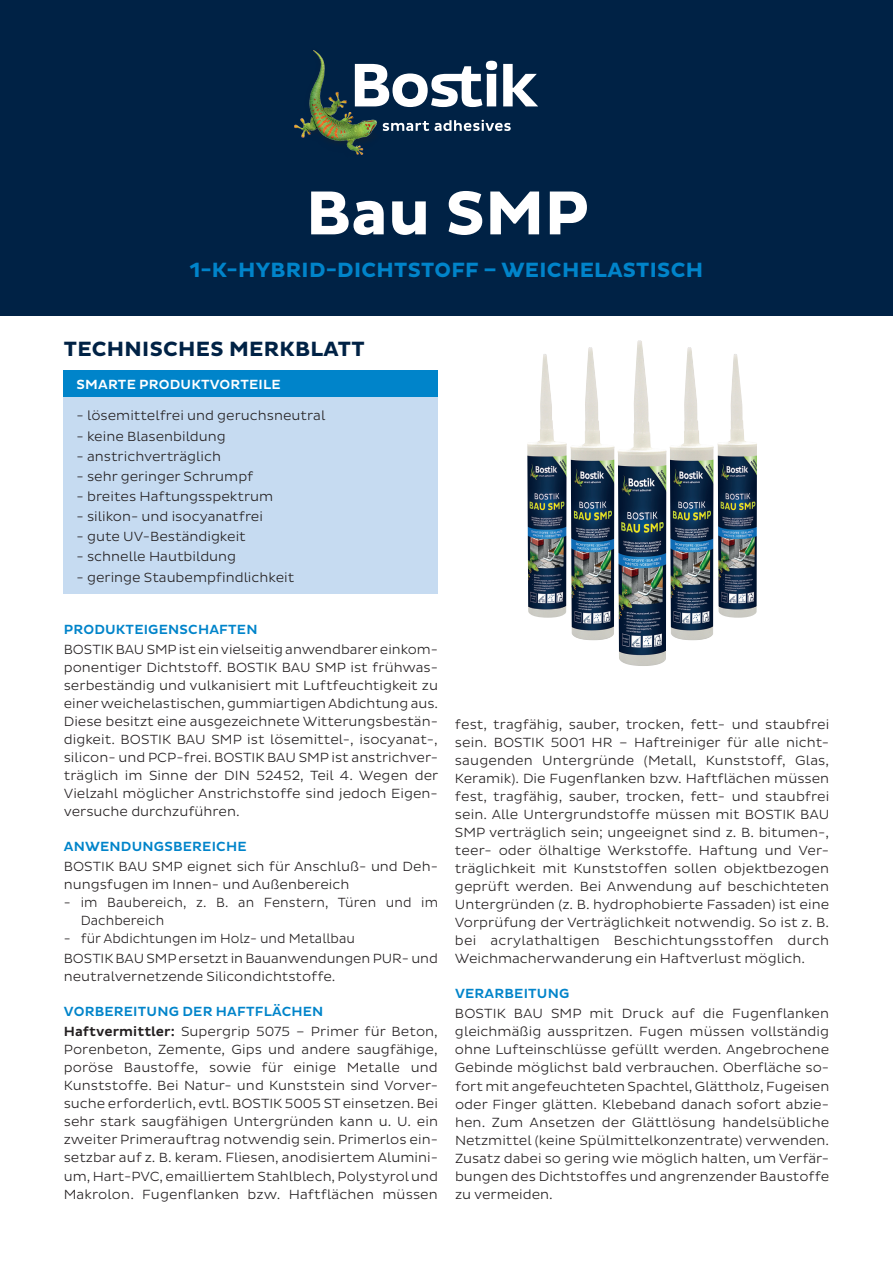
<style>
.page{position:relative;width:893px;height:1263px;background:#fff}
.page>*{position:absolute;margin:0;border:0;box-sizing:border-box;transform-origin:0 0}
.t1{font:700 63px "Bostik";color:#fff}
.t2{font:700 21px "Bostik";letter-spacing:.015em;color:#0084ca}
.t3{font:700 21px "Bostik";letter-spacing:.015em;color:#002245}
.t4{font:300 13.5px/18px "Bostik";color:#231f20;text-align:justify}
.t5{font:300 13.5px/18px "Bostik";color:#231f20;scale:.95 1}
.t6{font:500 13.5px "Bostik";letter-spacing:.015em;color:#0084ca}
.t7{font:500 13.5px "Bostik";letter-spacing:.015em;color:#fff}
.s1{font-weight:500;color:#0084ca}
.s2{font-weight:500}
</style>
<div class="page">
<div style="left:0;top:0;width:893px;height:316px;background:#002245"></div>
<img style="left:295px;top:51px;width:82px;height:103px">
<svg style="left:383px;top:121px;width:46px;height:10px"></svg>
<svg style="left:435px;top:120px;width:76px;height:11px"></svg>
<svg style="left:355px;top:61px;width:183px;height:46px"></svg>
<img style="left:527px;top:354px;width:40px;height:264px">
<img style="left:717px;top:354px;width:40px;height:264px">
<img style="left:670px;top:347px;width:44px;height:293px">
<img style="left:570px;top:347px;width:45px;height:293px">
<img style="left:618px;top:340px;width:49px;height:326px">
<div style="left:64px;top:370px;width:374px;height:28px;background:#0084ca"></div>
<div style="left:64px;top:398px;width:374px;height:196px;background:#c6dbf1"></div>
<h1 class="t1" style="left:306px;top:177px;width:284px">Bau SMP</h1>
<h2 class="t2" style="left:190px;top:257px;width:515px">1-K-HYBRID-DICHTSTOFF – WEICHELASTISCH</h2>
<h2 class="t3" style="left:64px;top:337px;width:302px">TECHNISCHES MERKBLATT</h2>
<p class="t7" style="left:77px;top:377px;width:206px">SMARTE PRODUKTVORTEILE</p>
<p class="t4" style="left:77px;top:407px;width:250px">- lösemittelfrei und geruchsneutral</p>
<p class="t4" style="left:77px;top:427px;width:151px">- keine Blasenbildung</p>
<p class="t4" style="left:77px;top:447px;width:146px">- anstrichverträglich</p>
<p class="t4" style="left:77px;top:467px;width:178px">- sehr geringer Schrumpf</p>
<p class="t4" style="left:77px;top:487px;width:198px">- breites Haftungsspektrum</p>
<p class="t4" style="left:77px;top:508px;width:188px">- silikon- und isocyanatfrei</p>
<p class="t4" style="left:77px;top:528px;width:171px">- gute UV-Beständigkeit</p>
<p class="t4" style="left:77px;top:548px;width:161px">- schnelle Hautbildung</p>
<p class="t4" style="left:77px;top:568px;width:219px">- geringe Staubempfindlichkeit</p>
<p class="t6" style="left:64px;top:622px;width:195px">PRODUKTEIGENSCHAFTEN</p>
<p class="t4" style="left:64px;top:640px;width:376px">BOSTIK BAU SMP ist ein vielseitig anwendbarer einkom&shy;ponentiger Dichtstoff. BOSTIK BAU SMP ist frühwas&shy;serbeständig und vulkanisiert mit Luftfeuchtigkeit zu einer weichelastischen, gummiartigen Abdichtung aus.<br>Diese besitzt eine ausgezeichnete Witterungsbestän&shy;digkeit. BOSTIK BAU SMP ist lösemittel-, isocyanat-, silicon- und PCP-frei. BOSTIK BAU SMP ist anstrichver&shy;träglich im Sinne der DIN 52452, Teil 4. Wegen der Vielzahl möglicher Anstrichstoffe sind jedoch Eigen&shy;versuche durchzuführen.</p>
<p class="t6" style="left:64px;top:839px;width:184px">ANWENDUNGSBEREICHE</p>
<p class="t4" style="left:64px;top:858px;width:376px">BOSTIK BAU SMP eignet sich für Anschluß- und Deh&shy;nungsfugen im Innen- und Außenbereich</p>
<p class="t5" style="left:81px;top:894px;width:378px;text-indent:-17px">- im Baubereich, z. B. an Fenstern, Türen und im<br>Dachbereich</p>
<p class="t5" style="left:64px;top:929px;width:395px;line-height:20.1px">- für Abdichtungen im Holz- und Metallbau<br>BOSTIK BAU SMP ersetzt in Bauanwendungen PUR- und</p>
<p class="t4" style="left:64px;top:968px;width:273px">neutralvernetzende Silicondichtstoffe.</p>
<p class="t4" style="left:64px;top:1002px;width:376px;line-height:20.1px"><span class="s1">VORBEREITUNG DER HAFTFLÄCHEN<br></span><span class="s2">Haftvermittler:</span> Supergrip 5075 – Primer für Beton,</p>
<p class="t4" style="left:64px;top:1041px;width:376px">Porenbeton, Zemente, Gips und andere saugfähige, poröse Baustoffe, sowie für einige Metalle und Kunststoffe. Bei Natur- und Kunststein sind Vorver&shy;suche erforderlich, evtl. BOSTIK 5005 ST einsetzen. Bei sehr stark saugfähigen Untergründen kann u. U. ein zweiter Primerauftrag notwendig sein. Primerlos ein&shy;setzbar auf z. B. keram. Fliesen, anodisiertem Alumini&shy;um, Hart-PVC, emailliertem Stahlblech, Polystyrol und Makrolon. Fugenflanken bzw. Haftflächen müssen</p>
<p class="t4" style="left:455px;top:716px;width:376px">fest, tragfähig, sauber, trocken, fett- und staubfrei sein. BOSTIK 5001 HR – Haftreiniger für alle nicht&shy;saugenden Untergründe (Metall, Kunststoff, Glas, Keramik). Die Fugenflanken bzw. Haftflächen müssen fest, tragfähig, sauber, trocken, fett- und staubfrei sein. Alle Untergrundstoffe müssen mit BOSTIK BAU SMP verträglich sein; ungeeignet sind z. B. bitumen-, teer- oder ölhaltige Werkstoffe. Haftung und Ver&shy;träglichkeit mit Kunststoffen sollen objektbezogen geprüft werden. Bei Anwendung auf beschichteten Untergründen (z. B. hydrophobierte Fassaden) ist eine Vorprüfung der Verträglichkeit notwendig. So ist z. B. bei acrylathaltigen Beschichtungsstoffen durch Weichmacherwanderung ein Haftverlust möglich.</p>
<p class="t6" style="left:455px;top:986px;width:116px">VERARBEITUNG</p>
<p class="t4" style="left:455px;top:1005px;width:376px">BOSTIK BAU SMP mit Druck auf die Fugenflanken gleichmäßig ausspritzen. Fugen müssen vollständig ohne Lufteinschlüsse gefüllt werden. Angebrochene Gebinde möglichst bald verbrauchen. Oberfläche so&shy;fort mit angefeuchteten Spachtel, Glättholz, Fugeisen oder Finger glätten. Klebeband danach sofort abzie&shy;hen. Zum Ansetzen der Glättlösung handelsübliche Netzmittel (keine Spülmittelkonzentrate) verwenden.<br>Zusatz dabei so gering wie möglich halten, um Verfär&shy;bungen des Dichtstoffes und angrenzender Baustoffe zu vermeiden.</p>
</div>
